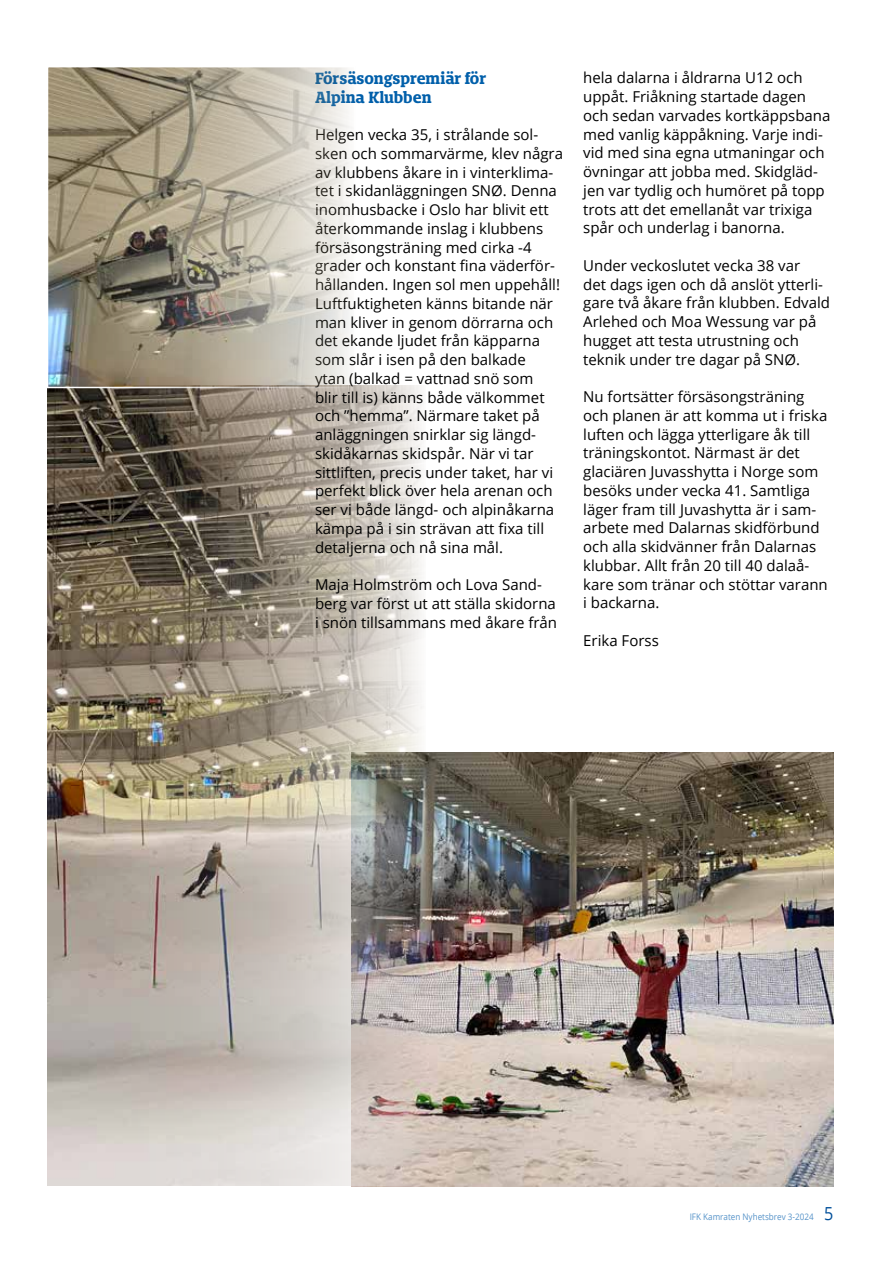
<style>
.page{position:relative;width:893px;height:1263px;background:#fff}
.page>*{position:absolute;margin:0;border:0;box-sizing:border-box;transform-origin:0 0}
.t1{font:15px/18.8px "Open Sans";color:#000}
.t2{font:700 15px/18.8px "Bommer Slab";letter-spacing:-.005em;color:#005faa}
.t3{font:9px "Open Sans";color:#5693c9;scale:.9 1}
.s1{font-size:18px;color:#004f9a}
</style>
<div class="page">
<img style="left:426px;top:753px;width:407px;height:433px">
<img style="left:48px;top:386px;width:378px;height:800px">
<img style="left:50px;top:69px;width:302px;height:316px">
<div style="left:47px;top:66px;width:309px;height:322px;border:2px solid #fff"></div>
<p class="t2" style="left:315px;top:69px;width:173px">Försäsongspremiär för<br>Alpina Klubben</p>
<p class="t1" style="left:315px;top:125px;width:250px">Helgen vecka 35, i strålande sol&shy;sken och sommarvärme, klev några av klubbens åkare in i vinterklima&shy;tet i skidanläggningen SNØ. Denna inomhusbacke i Oslo har blivit ett återkommande inslag i klubbens försäsongsträning med cirka -4 grader och konstant fina väderför&shy;hållanden. Ingen sol men uppehåll!<br>Luftfuktigheten känns bitande när man kliver in genom dörrarna och det ekande ljudet från käpparna som slår i isen på den balkade<br>ytan (balkad = vattnad snö som<br>blir till is) känns både välkommet och ”hemma”. Närmare taket på anläggningen snirklar sig längd&shy;skidåkarnas skidspår. När vi tar sittliften, precis under taket, har vi perfekt blick över hela arenan och ser vi både längd- och alpinåkarna kämpa på i sin strävan att fixa till detaljerna och nå sina mål.</p>
<p class="t1" style="left:315px;top:575px;width:244px">Maja Holmström och Lova Sand&shy;berg var först ut att ställa skidorna i snön tillsammans med åkare från</p>
<p class="t1" style="left:583px;top:68px;width:249px">hela dalarna i åldrarna U12 och uppåt. Friåkning startade dagen och sedan varvades kortkäppsbana med vanlig käppåkning. Varje indi&shy;vid med sina egna utmaningar och övningar att jobba med. Skidgläd&shy;jen var tydlig och humöret på topp trots att det emellanåt var trixiga spår och underlag i banorna.</p>
<p class="t1" style="left:583px;top:256px;width:248px">Under veckoslutet vecka 38 var<br>det dags igen och då anslöt ytterli&shy;gare två åkare från klubben. Edvald<br>Arlehed och Moa Wessung var på hugget att testa utrustning och teknik under tre dagar på SNØ.</p>
<p class="t1" style="left:583px;top:387px;width:246px">Nu fortsätter försäsongsträning och planen är att komma ut i friska luften och lägga ytterligare åk till träningskontot. Närmast är det glaciären Juvasshytta i Norge som besöks under vecka 41. Samtliga läger fram till Juvashytta är i sam&shy;arbete med Dalarnas skidförbund och alla skidvänner från Dalarnas klubbar. Allt från 20 till 40 dalaå&shy;kare som tränar och stöttar varann i backarna.</p>
<p class="t1" style="left:583px;top:631px;width:77px">Erika Forss</p>
<p class="t3" style="left:690px;top:1211px;width:161px">IFK Kamraten Nyhetsbrev 3-2024 <span class="s1">5</span></p>
</div>
